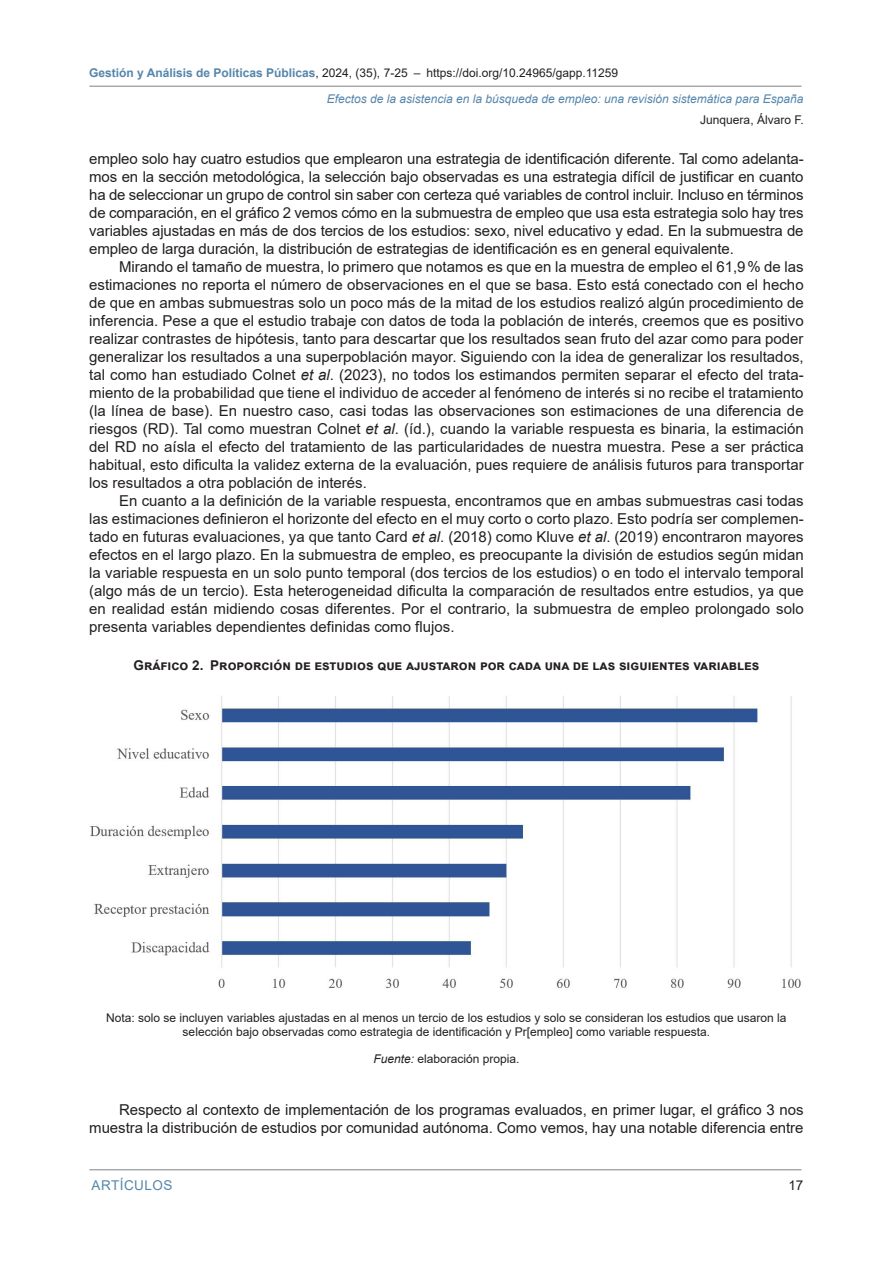
<style>
.page{position:relative;width:893px;height:1263px;background:#fff}
.page>*{position:absolute;margin:0;border:0;box-sizing:border-box;transform-origin:0 0}
.PARRAFO{font:15px/18px "Arial";letter-spacing:-.005em;color:#231f20;text-align:justify}
.IMAGEN-TITULO{font:700 13.5px "Arial";color:#231f20}
.t1{font:13.5px "Arial";letter-spacing:.035em;color:#5586ab}
.t2{font:13.5px "Arial";color:#231f20}
.IMAGEN-PIE{font:12px/14.4px "Arial";color:#231f20;text-align:center}
.t3{font:italic 12px "Arial";color:#5586ab}
.s1{font-weight:700;color:#5586ab}
.s2{font-style:italic}
</style>
<div class="page">
<hr style="left:89px;top:1169px;width:712px;height:1px;background:#808285">
<hr style="left:89px;top:86px;width:712px;height:1px;background:#808285">
<img style="left:90px;top:696px;width:711px;height:292px">
<p class="IMAGEN-PIE" style="left:89px;top:65px;width:530px"><span class="s1">Gestión y Análisis de Políticas Públicas</span>, 2024, (35), 7-25 – https://doi.org/10.24965/gapp.11259</p>
<p class="t3" style="left:327px;top:91px;width:478px">Efectos de la asistencia en la búsqueda de empleo: una revisión sistemática para España</p>
<p class="IMAGEN-PIE" style="left:700px;top:113px;width:105px">Junquera, Álvaro F.</p>
<p class="PARRAFO" style="left:89px;top:150px;width:716px">empleo solo hay cuatro estudios que emplearon una estrategia de identificación diferente. Tal como adelanta&shy;mos en la sección metodológica, la selección bajo observadas es una estrategia difícil de justificar en cuanto ha de seleccionar un grupo de control sin saber con certeza qué variables de control incluir. Incluso en términos de comparación, en el gráfico 2 vemos cómo en la submuestra de empleo que usa esta estrategia solo hay tres variables ajustadas en más de dos tercios de los estudios: sexo, nivel educativo y edad. En la submuestra de empleo de larga duración, la distribución de estrategias de identificación es en general equivalente.</p>
<p class="PARRAFO" style="left:89px;top:258px;width:716px;text-indent:30px">Mirando el tamaño de muestra, lo primero que notamos es que en la muestra de empleo el 61,9% de las estimaciones no reporta el número de observaciones en el que se basa. Esto está conectado con el hecho de que en ambas submuestras solo un poco más de la mitad de los estudios realizó algún procedimiento de inferencia. Pese a que el estudio trabaje con datos de toda la población de interés, creemos que es positivo realizar contrastes de hipótesis, tanto para descartar que los resultados sean fruto del azar como para poder generalizar los resultados a una superpoblación mayor. Siguiendo con la idea de generalizar los resultados, tal como han estudiado Colnet <span class="s2">et al</span>. (2023), no todos los estimandos permiten separar el efecto del trata&shy;miento de la probabilidad que tiene el individuo de acceder al fenómeno de interés si no recibe el tratamiento (la línea de base). En nuestro caso, casi todas las observaciones son estimaciones de una diferencia de riesgos (RD). Tal como muestran Colnet <span class="s2">et al</span>. (íd.), cuando la variable respuesta es binaria, la estimación del RD no aísla el efecto del tratamiento de las particularidades de nuestra muestra. Pese a ser práctica habitual, esto dificulta la validez externa de la evaluación, pues requiere de análisis futuros para transportar los resultados a otra población de interés.</p>
<p class="PARRAFO" style="left:89px;top:492px;width:716px;text-indent:30px">En cuanto a la definición de la variable respuesta, encontramos que en ambas submuestras casi todas las estimaciones definieron el horizonte del efecto en el muy corto o corto plazo. Esto podría ser complemen&shy;tado en futuras evaluaciones, ya que tanto Card <span class="s2">et al</span>. (2018) como Kluve <span class="s2">et al</span>. (2019) encontraron mayores efectos en el largo plazo. En la submuestra de empleo, es preocupante la división de estudios según midan la variable respuesta en un solo punto temporal (dos tercios de los estudios) o en todo el intervalo temporal (algo más de un tercio). Esta heterogeneidad dificulta la comparación de resultados entre estudios, ya que en realidad están midiendo cosas diferentes. Por el contrario, la submuestra de empleo prolongado solo presenta variables dependientes definidas como flujos.</p>
<p class="IMAGEN-TITULO" style="left:134px;top:655px;width:627px">Gráfico 2. Proporción de estudios que ajustaron por cada una de las siguientes variables</p>
<p class="IMAGEN-PIE" style="left:106px;top:1010px;width:682px">Nota: solo se incluyen variables ajustadas en al menos un tercio de los estudios y solo se consideran los estudios que usaron la selección bajo observadas como estrategia de identificación y Pr[empleo] como variable respuesta.</p>
<p class="IMAGEN-PIE" style="left:373px;top:1052px;width:148px"><span class="s2">Fuente:</span> elaboración propia.</p>
<p class="PARRAFO" style="left:89px;top:1101px;width:716px;text-align:right">Respecto al contexto de implementación de los programas evaluados, en primer lugar, el gráfico 3 nos muestra la distribución de estudios por comunidad autónoma. Como vemos, hay una notable diferencia entre</p>
<p class="t1" style="left:92px;top:1176px;width:82px">ARTÍCULOS</p>
<p class="t2" style="left:788px;top:1176px;width:17px">17</p>
</div>
